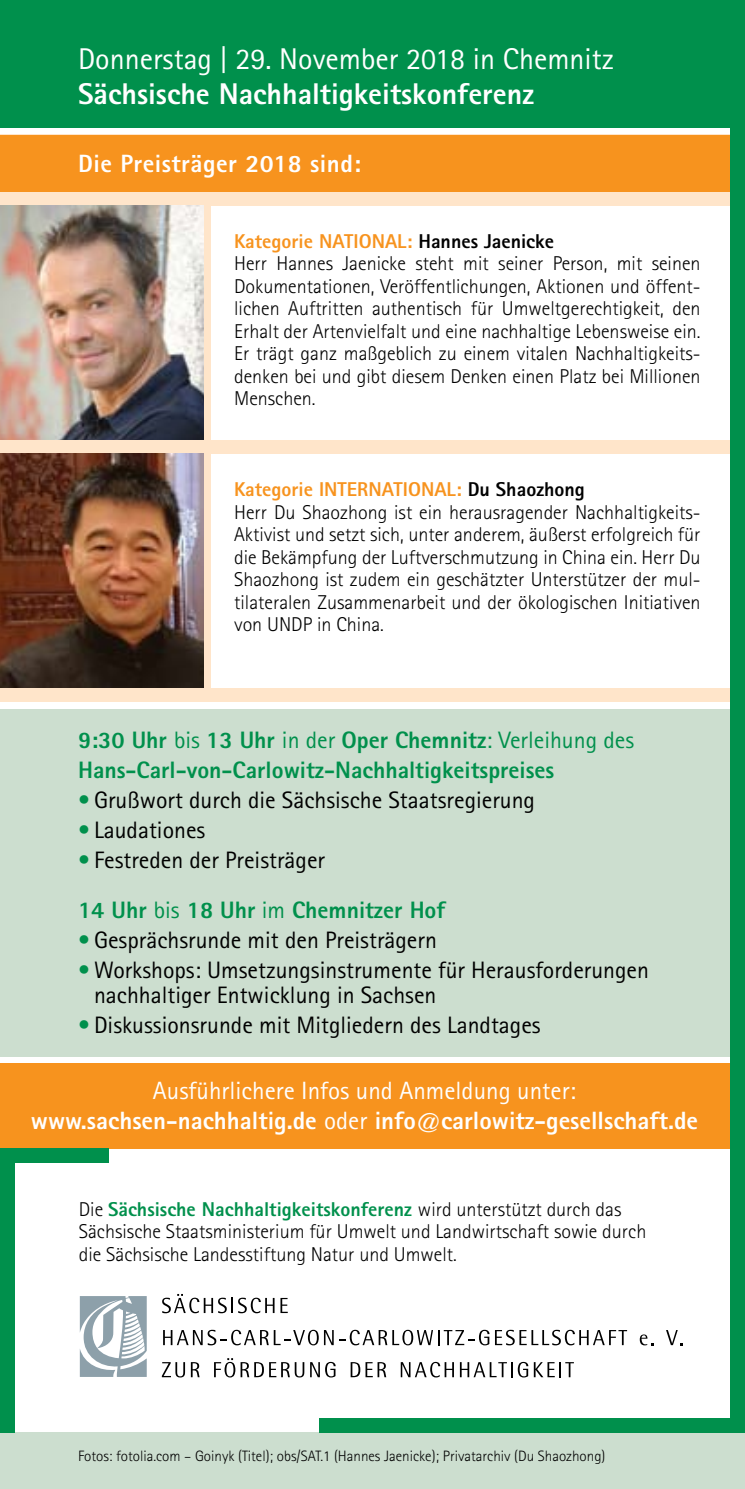
<style>
.page{position:relative;width:745px;height:1489px;background:#fff}
.page>*{position:absolute;margin:0;border:0;box-sizing:border-box;transform-origin:0 0}
.t1{font:30px "Rotis Sans Serif";color:#fff}
.t2{font:800 30px "Rotis Sans Serif";color:#fff}
.t3{font:800 25px/30px "Rotis Sans Serif";color:#fff;text-align:center}
.t4{font:800 25px "Rotis Sans Serif";letter-spacing:.02em;color:#fff}
.t5{font:23.75px/50px "Rotis Sans Serif";color:#000}
.t6{font:800 23.75px/30px "Rotis Sans Serif";color:#00904c}
.t7{font:300 20px/22.5px "Rotis Sans Serif";color:#000}
.t8{font:300 15px "Rotis Sans Serif";color:#000}
.s1{font-weight:800;color:#f7931e}
.s2{font-weight:800}
.s3{font-weight:400}
.s4{color:#00904c}
.s5{font-weight:800;color:#00904c}
</style>
<div class="page">
<div style="left:0;top:1431px;width:744px;height:57px;background:#ccdecf"></div>
<div style="left:0;top:135px;width:744px;height:567px;background:#ffe5ca"></div>
<div style="left:0;top:709px;width:735px;height:347px;background:#ccdecf"></div>
<div style="left:0;top:1063px;width:744px;height:85px;background:#f7931e"></div>
<div style="left:0;top:14px;width:737px;height:114px;background:#00904c"></div>
<svg style="left:162px;top:1294px;width:112px;height:19px"></svg>
<svg style="left:280px;top:1297px;width:7px;height:15px"></svg>
<svg style="left:163px;top:1329px;width:155px;height:16px"></svg>
<svg style="left:324px;top:1330px;width:9px;height:14px"></svg>
<svg style="left:339px;top:1329px;width:287px;height:16px"></svg>
<svg style="left:639px;top:1334px;width:14px;height:11px"></svg>
<svg style="left:666px;top:1330px;width:16px;height:14px"></svg>
<svg style="left:162px;top:1362px;width:23px;height:15px"></svg>
<svg style="left:191px;top:1362px;width:8px;height:15px"></svg>
<svg style="left:214px;top:1358px;width:90px;height:19px"></svg>
<svg style="left:310px;top:1361px;width:25px;height:16px"></svg>
<svg style="left:350px;top:1362px;width:36px;height:15px"></svg>
<svg style="left:400px;top:1361px;width:53px;height:16px"></svg>
<svg style="left:459px;top:1361px;width:114px;height:16px"></svg>
<svg style="left:80px;top:1296px;width:67px;height:80px"></svg>
<div style="left:319px;top:1417px;width:425px;height:14px;background:#00904c"></div>
<div style="left:0;top:0;width:744px;height:14px;background:#00904c"></div>
<div style="left:0;top:1148px;width:108px;height:14px;background:#00904c"></div>
<div style="left:0;top:1153px;width:14px;height:278px;background:#00904c"></div>
<div style="left:211px;top:454px;width:533px;height:233px;background:#fff"></div>
<img style="left:0;top:454px;width:204px;height:233px">
<div style="left:211px;top:206px;width:533px;height:233px;background:#fff"></div>
<div style="left:0;top:135px;width:730px;height:56px;background:#f7931e"></div>
<div style="left:730px;top:0;width:14px;height:1431px;background:#00904c"></div>
<img style="left:0;top:206px;width:204px;height:233px">
<h1 class="t1" style="left:78px;top:41px;width:537px">Donnerstag | 29. November 2018 in Chemnitz</h1>
<h1 class="t2" style="left:78px;top:75px;width:457px">Sächsische Nachhaltigkeitskonferenz</h1>
<p class="t4" style="left:78px;top:148px;width:284px">Die Preisträger 2018 sind:</p>
<p class="t7" style="left:234px;top:230px;width:467px"><span class="s1">Kategorie NATIONAL:</span> <span class="s2">Hannes Jaenicke<br></span>Herr Hannes Jaenicke steht mit seiner Person, mit seinen Dokumentationen, Veröffentlichungen, Aktionen und öffent&shy;lichen Auftritten authentisch für Umweltgerechtigkeit, den Erhalt der Artenvielfalt und eine nachhaltige Lebensweise ein.<br>Er trägt ganz maßgeblich zu einem vitalen Nachhaltigkeits&shy;denken bei und gibt diesem Denken einen Platz bei Millionen Menschen.</p>
<p class="t7" style="left:234px;top:478px;width:467px"><span class="s1">Kategorie INTERNATIONAL:</span> <span class="s2">Du Shaozhong<br></span>Herr Du Shaozhong ist ein herausragender Nachhaltigkeits-Aktivist und setzt sich, unter anderem, äußerst erfolgreich für die Bekämpfung der Luftverschmutzung in China ein. Herr Du Shaozhong ist zudem ein geschätzter Unterstützer der mul&shy;tilateralen Zusammenarbeit und der ökologischen Initiativen von UNDP in China.</p>
<p class="t6" style="left:78px;top:724px;width:557px">9:30 Uhr <span class="s3">bis</span> 13 Uhr <span class="s3">in der</span> Oper Chemnitz<span class="s3">: Verleihung des<br></span>Hans-Carl-von-Carlowitz-Nachhaltigkeitspreises</p>
<p class="t5" style="left:78px;top:774px;width:458px"><span class="s4">•</span> Grußwort durch die Sächsische Staatsregierung</p>
<p class="t5" style="left:78px;top:804px;width:129px"><span class="s4">•</span> Laudationes</p>
<p class="t5" style="left:78px;top:834px;width:368px"><span class="s4">•</span> Festreden der Preisträger<br><span class="s5">14 Uhr</span> <span class="s4">bis</span> <span class="s5">18 Uhr</span> <span class="s4">im</span> <span class="s5">Chemnitzer Hof</span></p>
<p class="t5" style="left:78px;top:914px;width:360px"><span class="s4">•</span> Gesprächsrunde mit den Preisträgern</p>
<p class="t5" style="left:94px;top:957px;width:556px;line-height:25px;text-indent:-16px"><span class="s4">•</span> Workshops: Umsetzungsinstrumente für Herausforderungen nachhaltiger Entwicklung in Sachsen</p>
<p class="t5" style="left:78px;top:999px;width:464px"><span class="s4">•</span> Diskussionsrunde mit Mitgliedern des Landtages</p>
<p class="t3" style="left:31px;top:1074px;width:668px"><span class="s3">Ausführlichere Infos und Anmeldung unter: </span>www.sachsen-nachhaltig.de <span class="s3">oder</span> info@carlowitz-gesellschaft.de</p>
<p class="t7" style="left:79px;top:1197px;width:568px">Die <span class="s5">Sächsische Nachhaltigkeitskonferenz</span> wird unterstützt durch das<br>Sächsische Staatsministerium für Umwelt und Landwirtschaft sowie durch die Sächsische Landesstiftung Natur und Umwelt.</p>
<p class="t8" style="left:78px;top:1447px;width:528px">Fotos: fotolia.com – Goinyk (Titel); obs/SAT.1 (Hannes Jaenicke); Privatarchiv (Du Shaozhong)</p>
</div>
